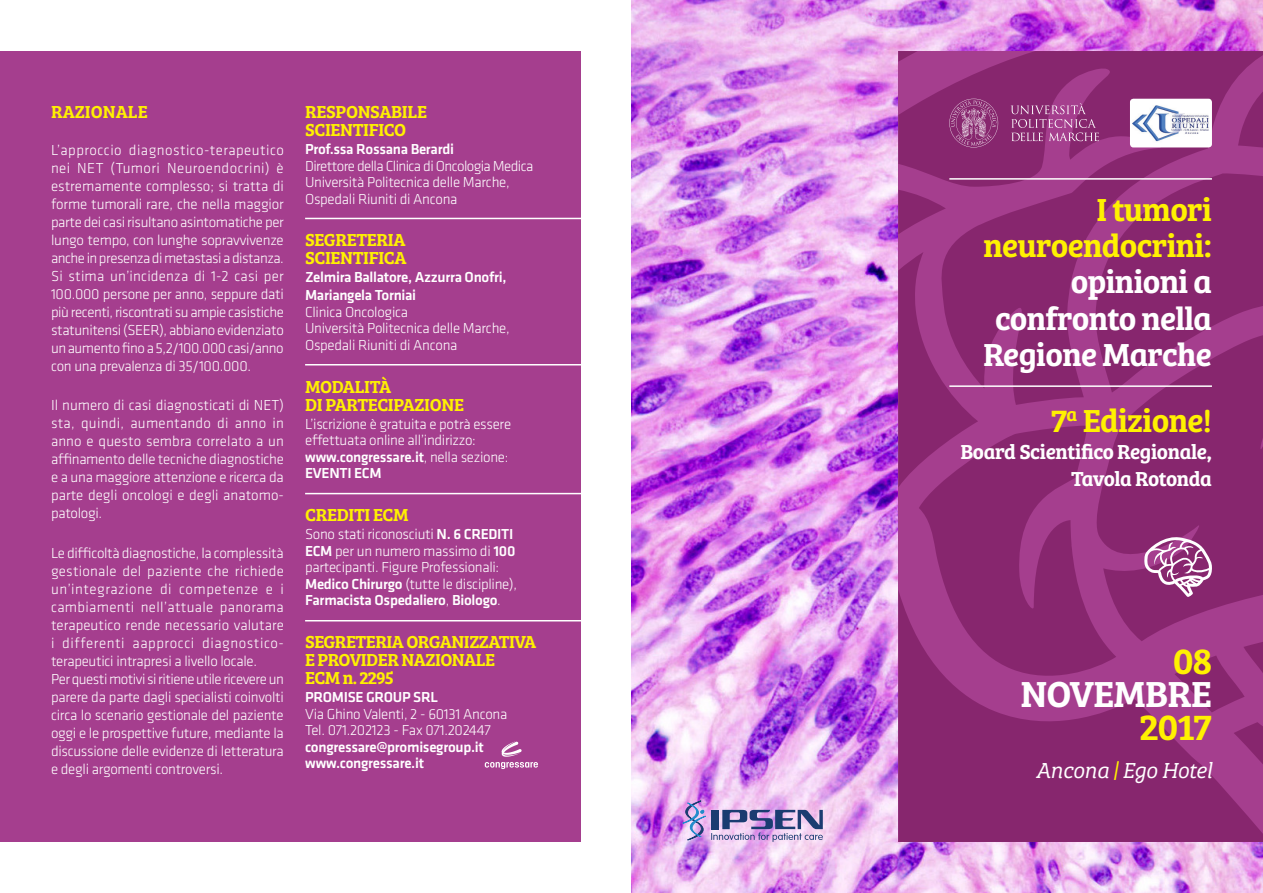
<style>
.page{position:relative;width:1263px;height:893px;background:#fff}
.page>*{position:absolute;margin:0;border:0;box-sizing:border-box;transform-origin:0 0}
.t1{font:600 37.5px/33px "Bree Serif";letter-spacing:-.02em;color:#fff;text-align:right}
.t2{font:600 37.5px "Bree Serif";color:#fff101}
.t3{font:600 33px/36px "Bree Serif";letter-spacing:-.02em;color:#fff;text-align:right}
.t4{font:600 33px "Bree Serif";letter-spacing:-.02em;color:#fff101}
.t5{font:italic 300 22.5px "Bree Serif";letter-spacing:-.025em;color:#fff}
.t6{font:600 21px "Bree Serif";letter-spacing:-.02em;color:#fff}
.t7{font:600 18px "Bree Serif";letter-spacing:-.02em;color:#fff101}
.t8{font:600 18px "Bree Serif";color:#fff101}
.t9{font:300 15px/18px "Klavika";letter-spacing:-.02em;color:#fff;text-align:justify}
.t10{font:500 15px/18px "Klavika";letter-spacing:-.02em;color:#fff}
.s1{font-weight:300}
.s2{font-weight:500}
.s3{color:#fff101}
</style>
<div class="page">
<img style="left:631px;top:0;width:632px;height:893px">
<svg style="left:898px;top:51px;width:365px;height:791px;background:#902d78"></svg>
<div style="left:0;top:51px;width:580px;height:791px;background:#a53e8e"></div>
<svg style="left:1144px;top:534px;width:68px;height:63px"></svg>
<hr style="left:949px;top:178px;width:263px;height:2px;background:#fff">
<hr style="left:949px;top:385px;width:263px;height:2px;background:#fff">
<hr style="left:305px;top:218px;width:299px;height:1px;background:#fff">
<hr style="left:305px;top:364px;width:299px;height:1px;background:#fff">
<hr style="left:305px;top:493px;width:299px;height:1px;background:#fff">
<hr style="left:305px;top:620px;width:299px;height:1px;background:#fff">
<img style="left:669px;top:800px;width:154px;height:42px">
<svg style="left:485px;top:741px;width:53px;height:28px"></svg>
<div style="left:1130px;top:99px;width:82px;height:48px;background:#fff;border-radius:3px"></div>
<img style="left:1133px;top:105px;width:76px;height:37px">
<svg style="left:949px;top:99px;width:49px;height:48px;background:#994784"></svg>
<svg style="left:1011px;top:103px;width:88px;height:38px;background:#9f4a8a"></svg>
<p class="t8" style="left:51px;top:98px;width:98px">RAZIONALE</p>
<p class="t9" style="left:51px;top:141px;width:234px">L’approccio diagnostico-terapeutico nei NET (Tumori Neuroendocrini) è estremamente complesso; si tratta di forme tumorali rare, che nella maggior parte dei casi risultano asintomatiche per lungo tempo, con lunghe sopravvivenze anche in presenza di metastasi a distanza.</p>
<p class="t9" style="left:51px;top:267px;width:235px">Si stima un’incidenza di 1-2 casi per 100.000 persone per anno, seppure dati più recenti, riscontrati su ampie casistiche statunitensi (SEER), abbiano evidenziato un aumento fino a 5,2/100.000 casi/anno con una prevalenza di 35/100.000.</p>
<p class="t9" style="left:51px;top:397px;width:234px">Il numero di casi diagnosticati di NET) sta, quindi, aumentando di anno in anno e questo sembra correlato a un affinamento delle tecniche diagnostiche e a una maggiore attenzione e ricerca da parte degli oncologi e degli anatomo&shy;patologi.</p>
<p class="t9" style="left:51px;top:544px;width:234px">Le difficoltà diagnostiche, la complessità gestionale del paziente che richiede un’integrazione di competenze e i cambiamenti nell’attuale panorama terapeutico rende necessario valutare i differenti aapprocci diagnostico&shy;terapeutici intrapresi a livello locale.</p>
<p class="t9" style="left:51px;top:670px;width:234px">Per questi motivi si ritiene utile ricevere un parere da parte dagli specialisti coinvolti circa lo scenario gestionale del paziente oggi e le prospettive future, mediante la discussione delle evidenze di letteratura e degli argomenti controversi.</p>
<p class="t7" style="left:305px;top:98px;width:124px">RESPONSABILE</p>
<p class="t7" style="left:305px;top:116px;width:103px">SCIENTIFICO</p>
<p class="t10" style="left:305px;top:140px;width:150px">Prof.ssa Rossana Berardi</p>
<p class="t9" style="left:305px;top:158px;width:230px;line-height:16.5px;text-align:left">Direttore della Clinica di Oncologia Medica<br>Università Politecnica delle Marche,<br>Ospedali Riuniti di Ancona</p>
<p class="t7" style="left:305px;top:226px;width:102px">SEGRETERIA</p>
<p class="t7" style="left:305px;top:244px;width:103px">SCIENTIFICA</p>
<p class="t10" style="left:305px;top:269px;width:203px">Zelmira Ballatore, Azzurra Onofri,<br>Mariangela Torniai</p>
<p class="t9" style="left:305px;top:303px;width:104px">Clinica Oncologica</p>
<p class="t9" style="left:305px;top:320px;width:206px;line-height:16.5px">Università Politecnica delle Marche,<br>Ospedali Riuniti di Ancona</p>
<p class="t7" style="left:305px;top:373px;width:88px">MODALITÀ</p>
<p class="t7" style="left:305px;top:391px;width:160px">DI PARTECIPAZIONE</p>
<p class="t9" style="left:305px;top:416px;width:208px;line-height:16.5px">L’iscrizione è gratuita e potrà essere effettuata online all’indirizzo:</p>
<p class="t10" style="left:305px;top:448px;width:205px">www.congressare.it<span class="s1">, nella sezione:</span></p>
<p class="t10" style="left:305px;top:465px;width:78px">EVENTI ECM</p>
<p class="t7" style="left:305px;top:501px;width:105px">CREDITI ECM</p>
<p class="t9" style="left:305px;top:526px;width:212px;line-height:16.5px;text-align:left">Sono stati riconosciuti <span class="s2">N. 6 CREDITI<br>ECM</span> per un numero massimo di <span class="s2">100 </span>partecipanti. Figure Professionali:</p>
<p class="t10" style="left:305px;top:576px;width:213px;line-height:16.5px">Medico Chirurgo <span class="s1">(tutte le discipline),<br></span>Farmacista Ospedaliero<span class="s1">,</span> Biologo<span class="s1">.</span></p>
<p class="t7" style="left:305px;top:628px;width:233px">SEGRETERIA ORGANIZZATIVA</p>
<p class="t7" style="left:305px;top:646px;width:192px">E PROVIDER NAZIONALE</p>
<p class="t7" style="left:305px;top:664px;width:90px">ECM n. 2295</p>
<p class="t10" style="left:305px;top:688px;width:134px">PROMISE GROUP SRL</p>
<p class="t9" style="left:305px;top:705px;width:204px">Via Ghino Valenti, 2 - 60131 Ancona</p>
<p class="t9" style="left:305px;top:721px;width:187px">Tel. 071.202123 - Fax 071.202447</p>
<p class="t10" style="left:305px;top:738px;width:180px">congressare@promisegroup.it</p>
<p class="t10" style="left:305px;top:754px;width:120px">www.congressare.it</p>
<p class="t4" style="left:1096px;top:185px;width:117px">I tumori</p>
<p class="t4" style="left:983px;top:221px;width:230px">neuroendocrini:</p>
<p class="t3" style="left:995px;top:262px;width:218px">opinioni a confronto nella</p>
<p class="t3" style="left:983px;top:334px;width:230px">Regione Marche</p>
<p class="t4" style="left:1051px;top:396px;width:163px">7<sup>a</sup> Edizione!</p>
<p class="t6" style="left:960px;top:436px;width:253px">Board Scientifico Regionale,</p>
<p class="t6" style="left:1071px;top:463px;width:142px">Tavola Rotonda</p>
<p class="t2" style="left:1173px;top:632px;width:40px">08</p>
<p class="t1" style="left:1020px;top:675px;width:193px">NOVEMBRE<br><span class="s3">2017</span></p>
<p class="t5" style="left:1036px;top:754px;width:178px">Ancona <span class="s3">|</span> Ego Hotel</p>
</div>
